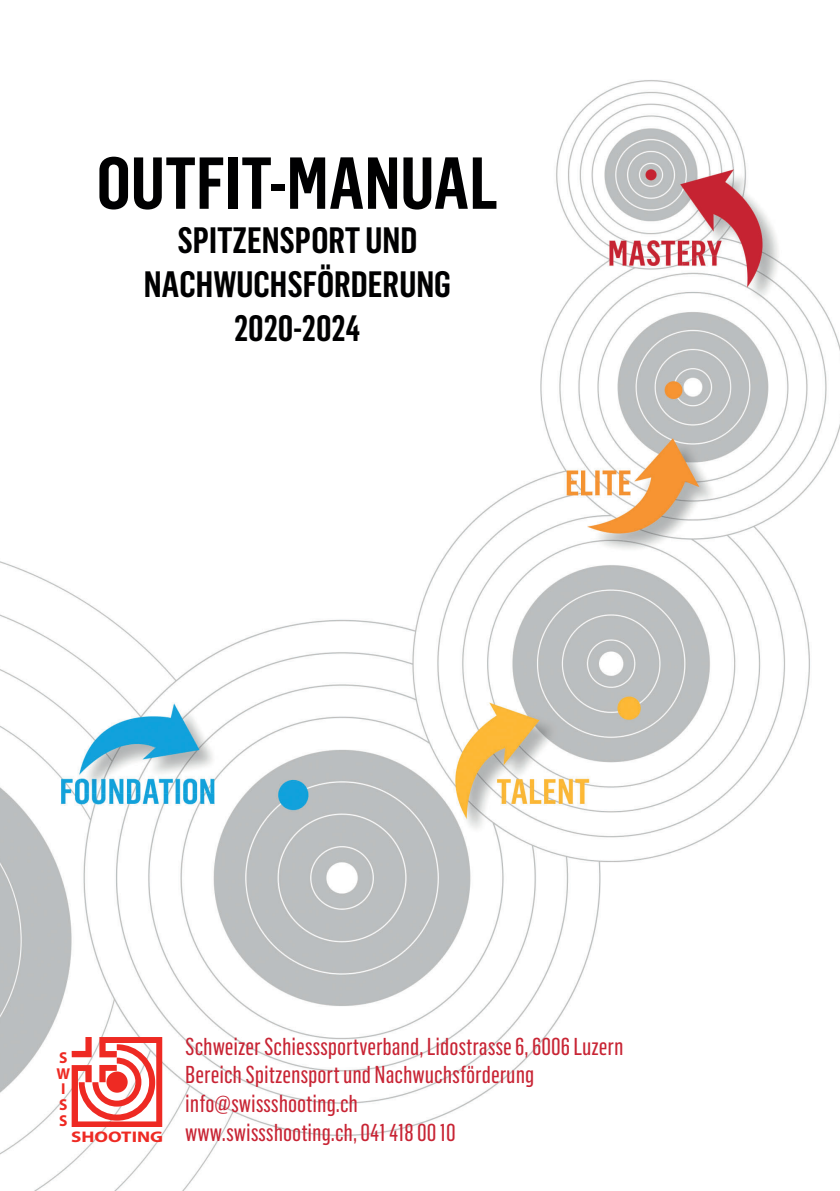
<style>
.page{position:relative;width:840px;height:1191px;background:#fff}
.page>*{position:absolute;margin:0;border:0;box-sizing:border-box;transform-origin:0 0}
.F_Überschrift_1_SEMI{font:600 72px "Flama Condensed";color:#000001}
.F_Überschrift_1_SEMI-2{font:600 36px "Flama Condensed";color:#000001}
.t1{font:24px "Flama Condensed Basic";color:#c82434}
.t2{font:700 15.8px/15.8px "Myriad Pro";color:#ee2a23}
.t3{font:700 15.4px "Myriad Pro";color:#ee2a23;scale:1.23 1}
</style>
<div class="page">
<img style="left:0;top:80px;width:839px;height:1111px">
<svg style="left:72px;top:1037px;width:90px;height:90px"></svg>
<p class="F_Überschrift_1_SEMI" style="left:97px;top:138px;width:403px">OUTFIT-MANUAL</p>
<p class="F_Überschrift_1_SEMI-2" style="left:177px;top:217px;width:241px">SPITZENSPORT UND</p>
<p class="F_Überschrift_1_SEMI-2" style="left:144px;top:261px;width:309px">NACHWUCHSFÖRDERUNG</p>
<p class="F_Überschrift_1_SEMI-2" style="left:234px;top:305px;width:128px">2020-2024</p>
<p class="t2" style="left:56px;top:1049px;width:15px">S<br>W<br>I<br>S<br>S</p>
<p class="t3" style="left:71px;top:1126px;width:76px">SHOOTING</p>
<p class="t1" style="left:185px;top:1031px;width:439px">Schweizer Schiesssportverband, Lidostrasse 6, 6006 Luzern</p>
<p class="t1" style="left:185px;top:1060px;width:350px">Bereich Spitzensport und Nachwuchsförderung</p>
<p class="t1" style="left:185px;top:1088px;width:174px">info@swissshooting.ch</p>
<p class="t1" style="left:185px;top:1117px;width:272px">www.swissshooting.ch, 041 418 00 10</p>
</div>
